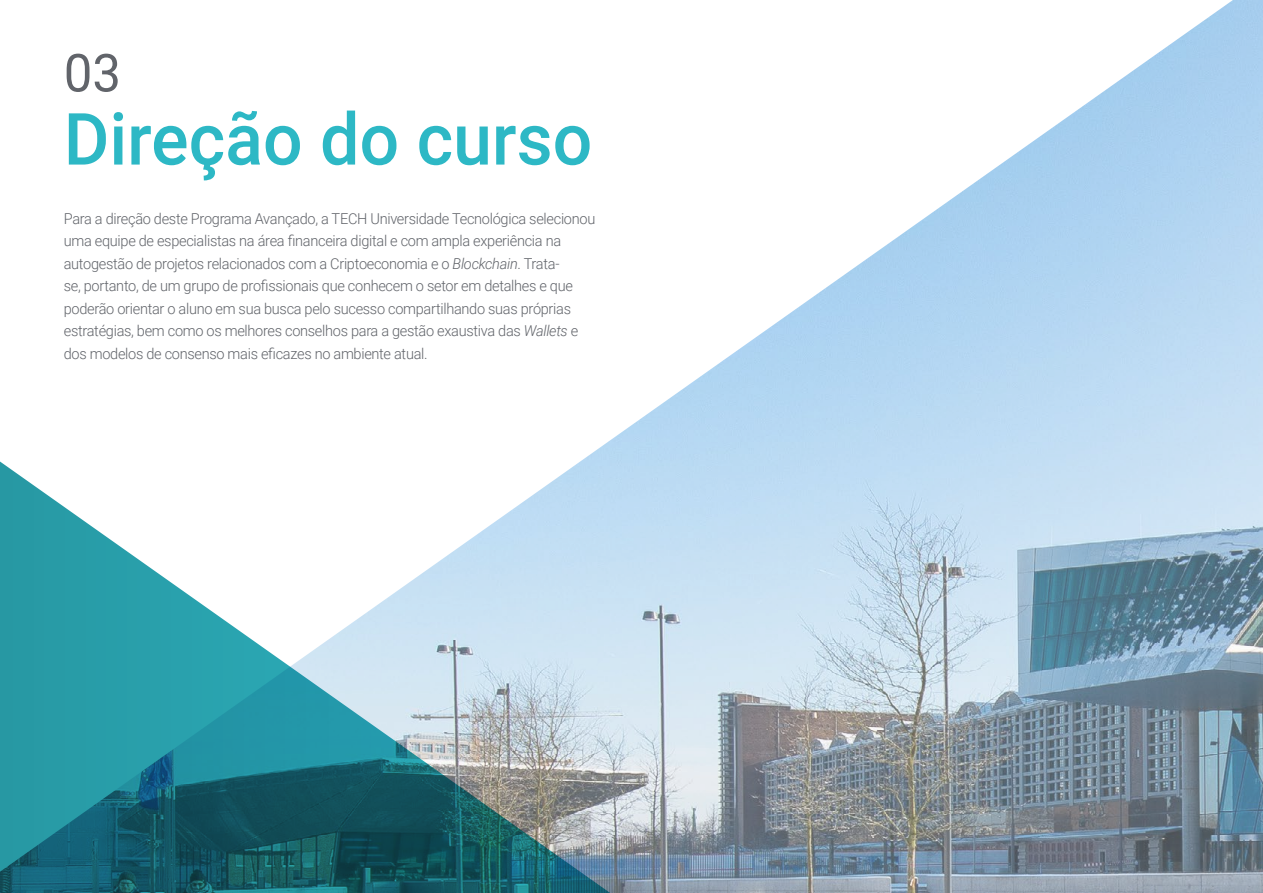
<style>
.page{position:relative;width:1263px;height:893px;background:#fff}
.page>*{position:absolute;margin:0;border:0;box-sizing:border-box;transform-origin:0 0}
.t1{font:500 72px "Roboto";color:#2db8c5}
.t2{font:52.5px "Roboto";color:#61646a}
.t3{font:300 15px/22.5px "Roboto";letter-spacing:-.02em;color:#61646a}
.s1{font-style:italic}
</style>
<div class="page">
<img style="left:602px;top:0;width:661px;height:893px">
<svg style="left:0;top:446px;width:640px;height:447px"></svg>
<h2 class="t2" style="left:64px;top:36px;width:59px">03</h2>
<h1 class="t1" style="left:64px;top:89px;width:530px">Direção do curso</h1>
<p class="t3" style="left:64px;top:207px;width:533px">Para a direção deste Programa Avançado, a TECH Universidade Tecnológica selecionou uma equipe de especialistas na área financeira digital e com ampla experiência na autogestão de projetos relacionados com a Criptoeconomia e o <span class="s1">Blockchain</span>. Trata-<br>se, portanto, de um grupo de profissionais que conhecem o setor em detalhes e que poderão orientar o aluno em sua busca pelo sucesso compartilhando suas próprias estratégias, bem como os melhores conselhos para a gestão exaustiva das <span class="s1">Wallets</span> e dos modelos de consenso mais eficazes no ambiente atual.</p>
</div>
